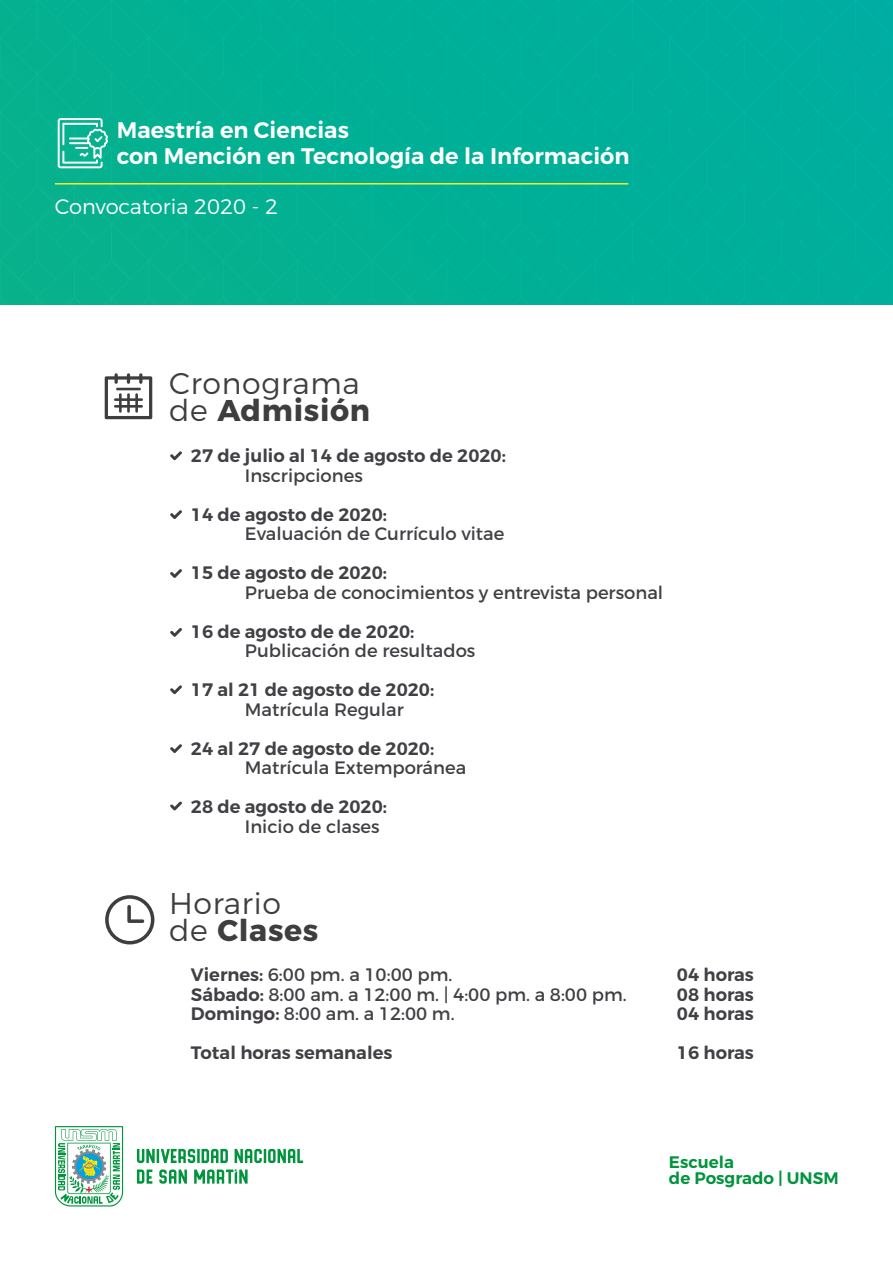
<style>
.page{position:relative;width:893px;height:1263px;background:#fff}
.page>*{position:absolute;margin:0;border:0;box-sizing:border-box;transform-origin:0 0}
.t1{font:300 30px/27px "Montserrat";letter-spacing:.025em;color:#3e3e3f}
.t2{font:600 22.5px/26.5px "Montserrat";color:#fff}
.t3{font:300 21px "Montserrat";color:#fff}
.t4{font:18px "Montserrat";color:#434045}
.t5{font:600 18px "Montserrat";color:#434045}
.t6{font:600 16.65px/16px "Montserrat";color:#00943d}
.s1{font-weight:700}
.s2{font-weight:600}
</style>
<div class="page">
<div style="left:0;top:0;width:446px;height:305px;background:#03b092"></div>
<div style="left:446px;top:0;width:447px;height:305px;background:#00af9b"></div>
<svg style="left:137px;top:1149px;width:58px;height:14px"></svg>
<hr style="left:197px;top:1149px;width:3px;height:14px;background:#00943d">
<svg style="left:202px;top:1149px;width:26px;height:14px"></svg>
<svg style="left:235px;top:1149px;width:68px;height:14px"></svg>
<svg style="left:137px;top:1169px;width:15px;height:15px"></svg>
<svg style="left:159px;top:1169px;width:28px;height:15px"></svg>
<svg style="left:194px;top:1169px;width:54px;height:15px"></svg>
<svg style="left:55px;top:1126px;width:68px;height:80px"></svg>
<svg style="left:170px;top:451px;width:12px;height:9px"></svg>
<svg style="left:170px;top:510px;width:12px;height:9px"></svg>
<svg style="left:170px;top:569px;width:12px;height:9px"></svg>
<svg style="left:170px;top:628px;width:12px;height:9px"></svg>
<svg style="left:170px;top:685px;width:12px;height:9px"></svg>
<svg style="left:170px;top:744px;width:12px;height:9px"></svg>
<svg style="left:170px;top:801px;width:12px;height:9px"></svg>
<svg style="left:105px;top:373px;width:47px;height:46px"></svg>
<hr style="left:116px;top:388px;width:25px;height:2px;background:#3e3e3f">
<hr style="left:55px;top:183px;width:573px;height:2px;background:#f4ed2f">
<svg style="left:58px;top:118px;width:50px;height:50px"></svg>
<svg style="left:105px;top:895px;width:49px;height:49px"></svg>
<p class="t2" style="left:117px;top:117px;width:514px">Maestría en Ciencias<br>con Mención en Tecnología de la Información</p>
<p class="t3" style="left:55px;top:194px;width:225px">Convocatoria 2020 - 2</p>
<h1 class="t1" style="left:169px;top:369px;width:203px">Cronograma de <span class="s1">Admisión</span></h1>
<p class="t5" style="left:191px;top:445px;width:316px">27 de julio al 14 de agosto de 2020:</p>
<p class="t4" style="left:245px;top:464px;width:119px">Inscripciones</p>
<p class="t5" style="left:191px;top:503px;width:198px">14 de agosto de 2020:</p>
<p class="t4" style="left:245px;top:523px;width:261px">Evaluación de Currículo vitae</p>
<p class="t5" style="left:191px;top:562px;width:198px">15 de agosto de 2020:</p>
<p class="t4" style="left:245px;top:581px;width:420px">Prueba de conocimientos y entrevista personal</p>
<p class="t5" style="left:191px;top:620px;width:225px">16 de agosto de de 2020:</p>
<p class="t4" style="left:245px;top:640px;width:232px">Publicación de resultados</p>
<p class="t5" style="left:191px;top:679px;width:245px">17 al 21 de agosto de 2020:</p>
<p class="t4" style="left:245px;top:698px;width:160px">Matrícula Regular</p>
<p class="t5" style="left:191px;top:737px;width:245px">24 al 27 de agosto de 2020:</p>
<p class="t4" style="left:245px;top:757px;width:223px">Matrícula Extemporánea</p>
<p class="t5" style="left:191px;top:796px;width:198px">28 de agosto de 2020:</p>
<p class="t4" style="left:245px;top:815px;width:136px">Inicio de clases</p>
<h1 class="t1" style="left:169px;top:889px;width:151px">Horario de <span class="s1">Clases</span></h1>
<p class="t4" style="left:191px;top:964px;width:263px"><span class="s2">Viernes:</span> 6:00 pm. a 10:00 pm.</p>
<p class="t5" style="left:677px;top:964px;width:78px">04 horas</p>
<p class="t4" style="left:191px;top:983px;width:437px"><span class="s2">Sábado:</span> 8:00 am. a 12:00 m. | 4:00 pm. a 8:00 pm.</p>
<p class="t5" style="left:677px;top:983px;width:78px">08 horas</p>
<p class="t4" style="left:191px;top:1003px;width:265px"><span class="s2">Domingo:</span> 8:00 am. a 12:00 m.</p>
<p class="t5" style="left:677px;top:1003px;width:78px">04 horas</p>
<p class="t5" style="left:191px;top:1042px;width:203px">Total horas semanales</p>
<p class="t5" style="left:677px;top:1042px;width:78px">16 horas</p>
<p class="t6" style="left:669px;top:1154px;width:171px">Escuela<br>de Posgrado | UNSM</p>
</div>
